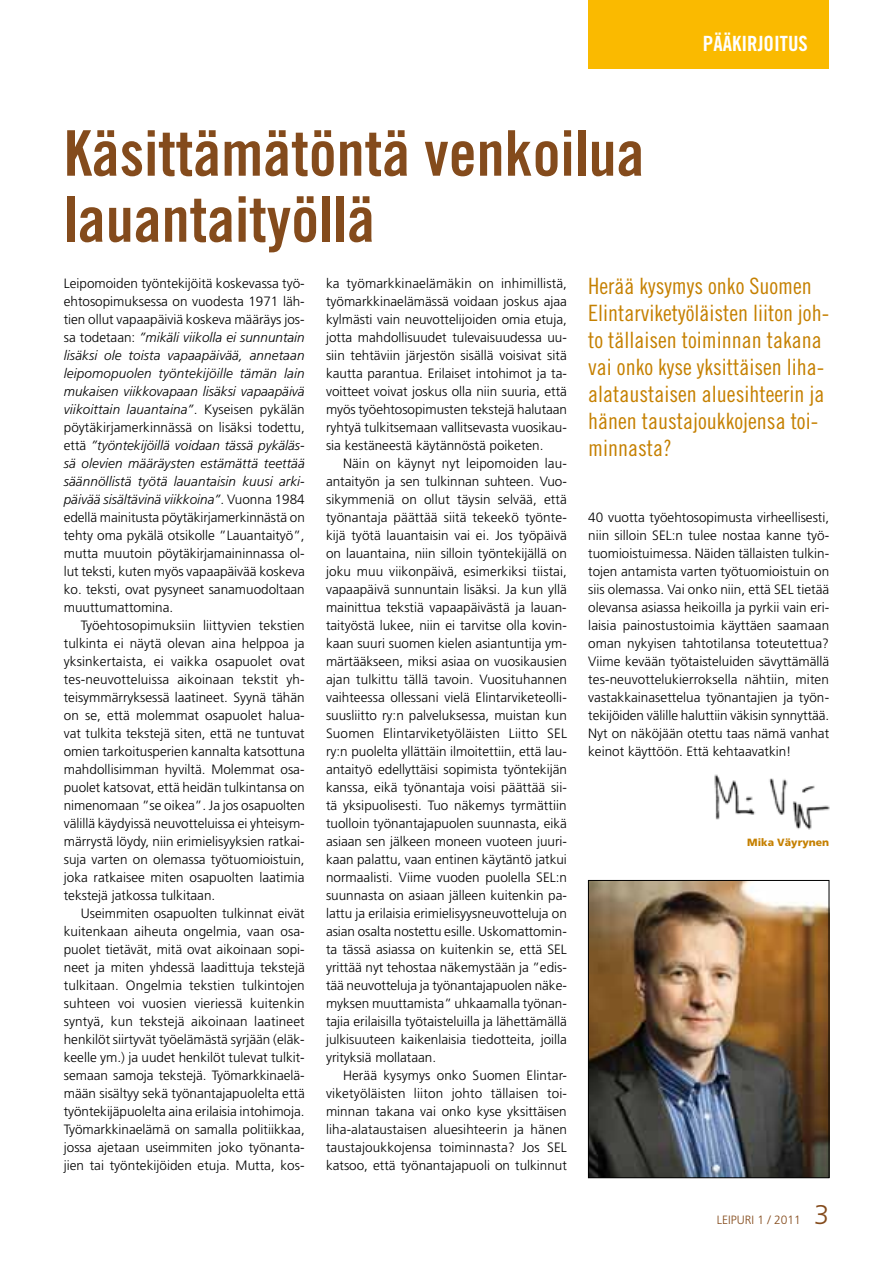
<style>
.page{position:relative;width:893px;height:1263px;background:#fff}
.page>*{position:absolute;margin:0;border:0;box-sizing:border-box;transform-origin:0 0}
.t1{font:63px/66px "Trade Gothic Bold Cond Twenty";color:#844b1c}
.t2{font:300 27px "Frutiger";color:#844b1c}
.t3{font:22.5px/27px "Trade Gothic Cond Eighteen";color:#c58000}
.t4{font:21px "Trade Gothic Bold Cond Twenty";color:#fff}
.t5{font:300 13.5px/18px "Frutiger";color:#000;text-align:justify}
.t6{font:300 12px "Frutiger";color:#844b1c}
.t7{font:900 10.5px "Frutiger";color:#c58000}
.s1{font-style:italic}
</style>
<div class="page">
<img style="left:714px;top:774px;width:116px;height:56px">
<div style="left:588px;top:0;width:241px;height:68px;background:#faba00"></div>
<img style="left:590px;top:882px;width:237px;height:294px">
<div style="left:588px;top:880px;width:241px;height:298px;border:1px solid #000"></div>
<h3 class="t4" style="left:703px;top:31px;width:106px">PÄÄKIRJOITUS</h3>
<h1 class="t1" style="left:64px;top:120px;width:582px">Käsittämätöntä venkoilua lauantaityöllä</h1>
<p class="t5" style="left:326px;top:274px;width:243px">ka työmarkkinaelämäkin on inhimillistä, työmarkkinaelämässä voidaan joskus ajaa kylmästi vain neuvottelijoiden omia etuja, jotta mahdollisuudet tulevaisuudessa uu&shy;siin tehtäviin järjestön sisällä voisivat sitä kautta parantua. Erilaiset intohimot ja ta&shy;voitteet voivat joskus olla niin suuria, että myös työehtosopimusten tekstejä halutaan ryhtyä tulkitsemaan vallitsevasta vuosikau&shy;sia kestäneestä käytännöstä poiketen.</p>
<p class="t5" style="left:326px;top:454px;width:243px;text-indent:17px">Näin on käynyt nyt leipomoiden lau&shy;antaityön ja sen tulkinnan suhteen. Vuo&shy;sikymmeniä on ollut täysin selvää, että työnantaja päättää siitä tekeekö työnte&shy;kijä työtä lauantaisin vai ei. Jos työpäivä on lauantaina, niin silloin työntekijällä on joku muu viikonpäivä, esimerkiksi tiistai, vapaapäivä sunnuntain lisäksi. Ja kun yllä mainittua tekstiä vapaapäivästä ja lauan&shy;taityöstä lukee, niin ei tarvitse olla kovin&shy;kaan suuri suomen kielen asiantuntija ym&shy;märtääkseen, miksi asiaa on vuosikausien ajan tulkittu tällä tavoin. Vuosituhannen vaihteessa ollessani vielä Elintarviketeolli&shy;suusliitto ry:n palveluksessa, muistan kun Suomen Elintarviketyöläisten Liitto SEL ry:n puolelta yllättäin ilmoitettiin, että lau&shy;antaityö edellyttäisi sopimista työntekijän kanssa, eikä työnantaja voisi päättää sii&shy;tä yksipuolisesti. Tuo näkemys tyrmättiin tuolloin työnantajapuolen suunnasta, eikä asiaan sen jälkeen moneen vuoteen juuri&shy;kaan palattu, vaan entinen käytäntö jatkui normaalisti. Viime vuoden puolella SEL:n suunnasta on asiaan jälleen kuitenkin pa&shy;lattu ja erilaisia erimielisyysneuvotteluja on asian osalta nostettu esille. Uskomattomin&shy;ta tässä asiassa on kuitenkin se, että SEL yrittää nyt tehostaa näkemystään ja ”edis&shy;tää neuvotteluja ja työnantajapuolen näke&shy;myksen muuttamista” uhkaamalla työnan&shy;tajia erilaisilla työtaisteluilla ja lähettämällä julkisuuteen kaikenlaisia tiedotteita, joilla yrityksiä mollataan.</p>
<p class="t5" style="left:326px;top:1066px;width:243px;text-indent:17px">Herää kysymys onko Suomen Elintar&shy;viketyöläisten liiton johto tällaisen toi&shy;minnan takana vai onko kyse yksittäisen liha-alataustaisen aluesihteerin ja hänen taustajoukkojensa toiminnasta? Jos SEL katsoo, että työnantajapuoli on tulkinnut</p>
<h3 class="t3" style="left:588px;top:272px;width:242px">Herää kysymys onko Suomen<br>Elintarviketyöläisten liiton joh&shy;to tällaisen toiminnan takana vai onko kyse yksittäisen liha&shy;alataustaisen aluesihteerin ja hänen taustajoukkojensa toi&shy;minnasta?</h3>
<p class="t5" style="left:64px;top:274px;width:243px">Leipomoiden työntekijöitä koskevassa työ&shy;ehtosopimuksessa on vuodesta 1971 läh&shy;tien ollut vapaapäiviä koskeva määräys jos&shy;sa todetaan: <span class="s1">”mikäli viikolla ei sunnuntain lisäksi ole toista vapaapäivää, annetaan leipomopuolen työntekijöille tämän lain mukaisen viikkovapaan lisäksi vapaapäivä viikoittain lauantaina”</span>. Kyseisen pykälän pöytäkirjamerkinnässä on lisäksi todettu, että <span class="s1">”työntekijöillä voidaan tässä pykäläs&shy;sä olevien määräysten estämättä teettää säännöllistä työtä lauantaisin kuusi arki&shy;päivää sisältävinä viikkoina”</span>. Vuonna 1984 edellä mainitusta pöytäkirjamerkinnästä on tehty oma pykälä otsikolle ”Lauantaityö”, mutta muutoin pöytäkirjamaininnassa ol&shy;lut teksti, kuten myös vapaapäivää koskeva ko. teksti, ovat pysyneet sanamuodoltaan muuttumattomina.</p>
<p class="t5" style="left:64px;top:616px;width:243px;text-indent:17px">Työehtosopimuksiin liittyvien tekstien tulkinta ei näytä olevan aina helppoa ja yksinkertaista, ei vaikka osapuolet ovat tes-neuvotteluissa aikoinaan tekstit yh&shy;teisymmärryksessä laatineet. Syynä tähän on se, että molemmat osapuolet halua&shy;vat tulkita tekstejä siten, että ne tuntuvat omien tarkoitusperien kannalta katsottuna mahdollisimman hyviltä. Molemmat osa&shy;puolet katsovat, että heidän tulkintansa on nimenomaan ”se oikea”. Ja jos osapuolten välillä käydyissä neuvotteluissa ei yhteisym&shy;märrystä löydy, niin erimielisyyksien ratkai&shy;suja varten on olemassa työtuomioistuin, joka ratkaisee miten osapuolten laatimia tekstejä jatkossa tulkitaan.</p>
<p class="t5" style="left:64px;top:904px;width:243px;text-indent:17px">Useimmiten osapuolten tulkinnat eivät kuitenkaan aiheuta ongelmia, vaan osa&shy;puolet tietävät, mitä ovat aikoinaan sopi&shy;neet ja miten yhdessä laadittuja tekstejä tulkitaan. Ongelmia tekstien tulkintojen suhteen voi vuosien vieriessä kuitenkin syntyä, kun tekstejä aikoinaan laatineet henkilöt siirtyvät työelämästä syrjään (eläk&shy;keelle ym.) ja uudet henkilöt tulevat tulkit&shy;semaan samoja tekstejä. Työmarkkinaelä&shy;mään sisältyy sekä työnantajapuolelta että työntekijäpuolelta aina erilaisia intohimoja.<br>Työmarkkinaelämä on samalla politiikkaa, jossa ajetaan useimmiten joko työnanta&shy;jien tai työntekijöiden etuja. Mutta, kos-</p>
<p class="t5" style="left:588px;top:508px;width:243px">40 vuotta työehtosopimusta virheellisesti, niin silloin SEL:n tulee nostaa kanne työ&shy;tuomioistuimessa. Näiden tällaisten tulkin&shy;tojen antamista varten työtuomioistuin on siis olemassa. Vai onko niin, että SEL tietää olevansa asiassa heikoilla ja pyrkii vain eri&shy;laisia painostustoimia käyttäen saamaan oman nykyisen tahtotilansa toteutettua?<br>Viime kevään työtaisteluiden sävyttämällä tes-neuvottelukierroksella nähtiin, miten vastakkainasettelua työnantajien ja työn&shy;tekijöiden välille haluttiin väkisin synnyttää.<br>Nyt on näköjään otettu taas nämä vanhat keinot käyttöön. Että kehtaavatkin!</p>
<p class="t7" style="left:747px;top:836px;width:83px">Mika Väyrynen</p>
<p class="t6" style="left:717px;top:1212px;width:86px">LEIPURI 1 / 2011</p>
<h2 class="t2" style="left:814px;top:1199px;width:17px">3</h2>
</div>
